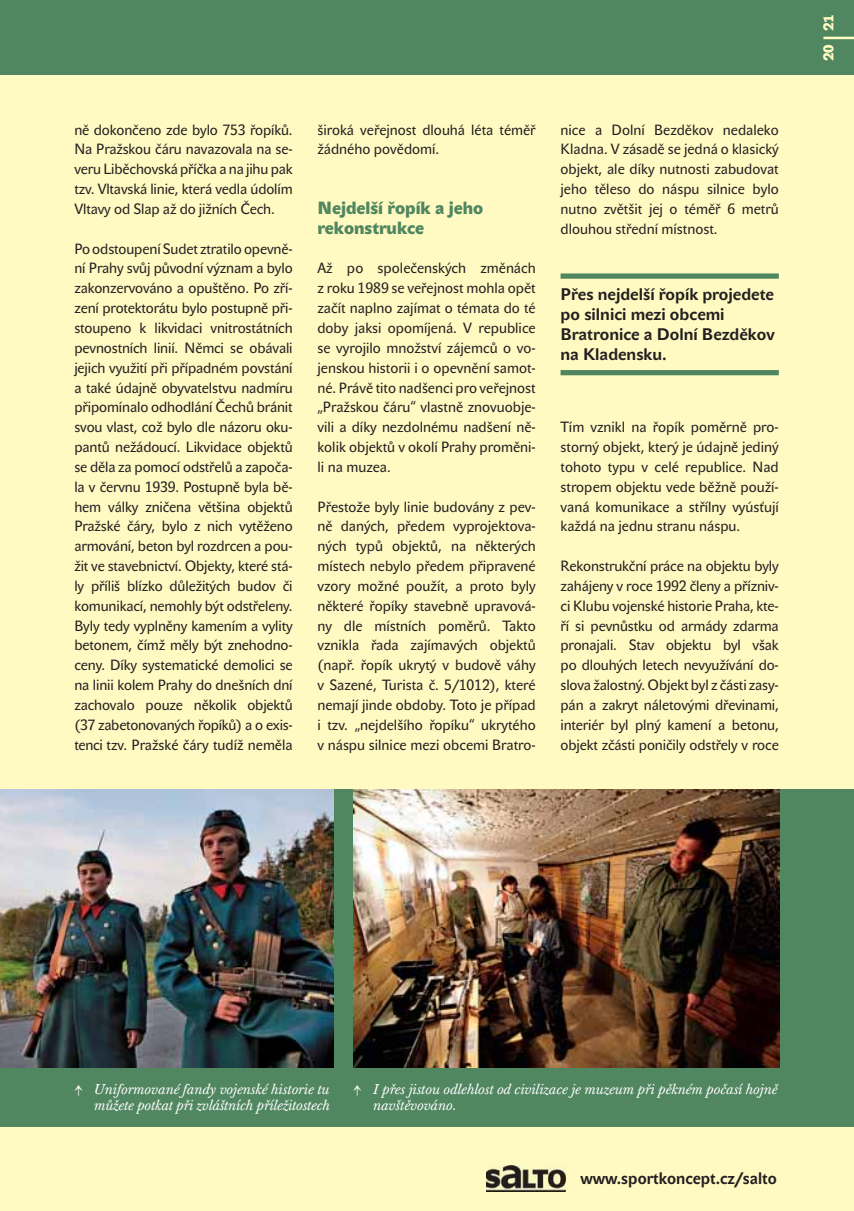
<style>
.page{position:relative;width:854px;height:1211px;background:#fff}
.page>*{position:absolute;margin:0;border:0;box-sizing:border-box;transform-origin:0 0}
.t1{font:49px "John Sans Black Pro";color:#fffac2;scale:.29 1}
.t2{font:17.5px/19.8px "John Sans Black Pro";color:#508660}
.t3{font:700 16.62px/19.8px "John Sans Text Pro";color:#231f20}
.t4{font:700 16.45px "John Sans Text Pro";color:#231f20;scale:.95 1}
.t5{font:14.7px/19.8px "John Sans Text Pro";color:#231f20;text-align:justify;scale:.95 1}
.t6{font:italic 14px/15.8px "Baskerville 10 Pro";color:#fff;text-align:right}
.t7{font:14px "John Sans Black Pro";color:#fffac2}
</style>
<div class="page">
<div style="left:0;top:0;width:854px;height:75px;background:#508660"></div>
<div style="left:0;top:75px;width:854px;height:1136px;background:#fffac2"></div>
<div style="left:0;top:789px;width:854px;height:338px;background:#508660"></div>
<img style="left:353px;top:789px;width:426px;height:278px">
<img style="left:486px;top:1166px;width:80px;height:26px">
<div style="left:561px;top:273px;width:218px;height:6px;background:#508660"></div>
<div style="left:561px;top:370px;width:218px;height:5px;background:#508660"></div>
<img style="left:0;top:789px;width:333px;height:278px">
<p class="t5" style="left:74px;top:121px;width:231px">ně dokončeno zde bylo 753 řopíků.<br>Na Pražskou čáru navazovala na se&shy;veru Liběchovská příčka a na jihu pak tzv. Vltavská linie, která vedla údolím Vltavy od Slap až do jižních Čech.</p>
<p class="t5" style="left:74px;top:240px;width:231px">Po odstoupení Sudet ztratilo opevně&shy;ní Prahy svůj původní význam a bylo zakonzervováno a opuštěno. Po zří&shy;zení protektorátu bylo postupně při&shy;stoupeno k likvidaci vnitrostátních pevnostních linií. Němci se obávali jejich využití při případném povstání a také údajně obyvatelstvu nadmíru připomínalo odhodlání Čechů bránit svou vlast, což bylo dle názoru oku&shy;pantů nežádoucí. Likvidace objektů se děla za pomocí odstřelů a započa&shy;la v červnu 1939. Postupně byla bě&shy;hem války zničena většina objektů Pražské čáry, bylo z nich vytěženo armování, beton byl rozdrcen a pou&shy;žit ve stavebnictví. Objekty, které stá&shy;ly příliš blízko důležitých budov či komunikací, nemohly být odstřeleny.<br>Byly tedy vyplněny kamením a vylity betonem, čímž měly být znehodno&shy;ceny. Díky systematické demolici se na linii kolem Prahy do dnešních dní zachovalo pouze několik objektů (37 zabetonovaných řopíků) a o exis&shy;tenci tzv. Pražské čáry tudíž neměla</p>
<p class="t5" style="left:317px;top:121px;width:231px">široká veřejnost dlouhá léta téměř žádného povědomí.</p>
<p class="t2" style="left:317px;top:198px;width:167px">Nejdelší řopík a jeho rekonstrukce</p>
<p class="t5" style="left:317px;top:260px;width:231px">Až po společenských změnách z roku 1989 se veřejnost mohla opět začít naplno zajímat o témata do té doby jaksi opomíjená. V republice se vyrojilo množství zájemců o vo&shy;jenskou historii i o opevnění samot&shy;né. Právě tito nadšenci pro veřejnost „Pražskou čáru“ vlastně znovuobje&shy;vili a díky nezdolnému nadšení ně&shy;kolik objektů v okolí Prahy proměni&shy;li na muzea.</p>
<p class="t5" style="left:317px;top:498px;width:231px">Přestože byly linie budovány z pev&shy;ně daných, předem vyprojektova&shy;ných typů objektů, na některých místech nebylo předem připravené vzory možné použít, a proto byly některé řopíky stavebně upravová&shy;ny dle místních poměrů. Takto vznikla řada zajímavých objektů (např. řopík ukrytý v budově váhy v Sazené, Turista č. 5/1012), které nemají jinde obdoby. Toto je případ i tzv. „nejdelšího řopíku“ ukrytého v náspu silnice mezi obcemi Bratro-</p>
<p class="t5" style="left:561px;top:121px;width:231px">nice a Dolní Bezděkov nedaleko Kladna. V zásadě se jedná o klasický objekt, ale díky nutnosti zabudovat jeho těleso do náspu silnice bylo nutno zvětšit jej o téměř 6 metrů dlouhou střední místnost.</p>
<p class="t3" style="left:561px;top:285px;width:216px">Přes nejdelší řopík projedete po silnici mezi obcemi<br>Bratronice a Dolní Bezděkov na Kladensku.</p>
<p class="t5" style="left:561px;top:418px;width:231px">Tím vznikl na řopík poměrně pro&shy;storný objekt, který je údajně jediný tohoto typu v celé republice. Nad stropem objektu vede běžně použí&shy;vaná komunikace a střílny vyúsťují každá na jednu stranu náspu.</p>
<p class="t5" style="left:561px;top:557px;width:231px">Rekonstrukční práce na objektu byly zahájeny v roce 1992 členy a přízniv&shy;ci Klubu vojenské historie Praha, kte&shy;ří si pevnůstku od armády zdarma pronajali. Stav objektu byl však po dlouhých letech nevyužívání do&shy;slova žalostný. Objekt byl z části zasy&shy;pán a zakryt náletovými dřevinami, interiér byl plný kamení a betonu, objekt zčásti poničily odstřely v roce</p>
<p class="t7" style="left:820px;top:61px;width:48px;rotate:-90deg">20 21</p>
<h1 class="t1" style="left:815px;top:41px;width:23px;rotate:-90deg">|</h1>
<p class="t6" style="left:74px;top:1082px;width:257px">↑ Uniformované fandy vojenské historie tu můžete potkat při zvláštních příležitostech</p>
<p class="t6" style="left:373px;top:1082px;width:406px;text-align:left;text-indent:-20px">↑ I přes jistou odlehlost od civilizace je muzeum při pěkném počasí hojně navštěvováno.</p>
<p class="t4" style="left:580px;top:1169px;width:208px">www.sportkoncept.cz/salto</p>
</div>
